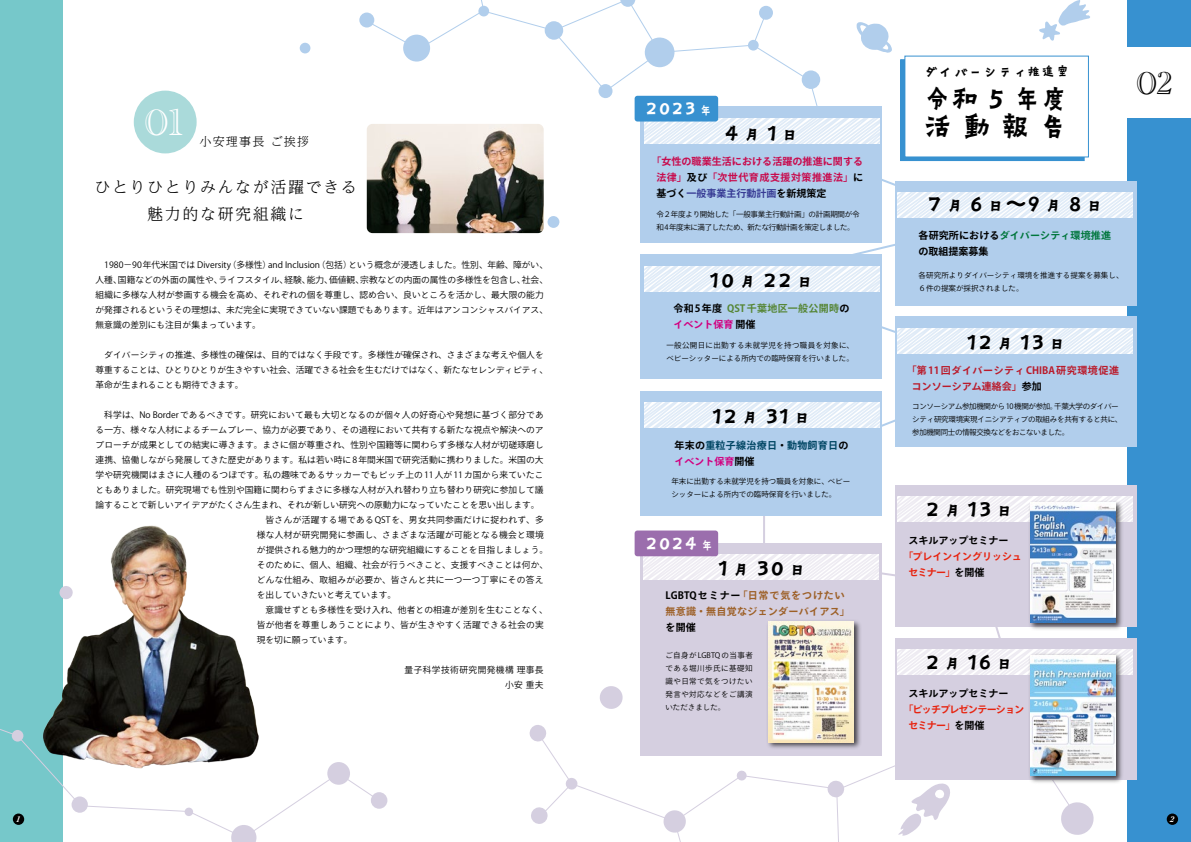
<style>
.page{position:relative;width:1191px;height:842px;background:#fff}
.page>*{position:absolute;margin:0;border:0;box-sizing:border-box;transform-origin:0 0}
.t1{font:38.3px "Academy Engraved Let Plain";color:#fff}
.t2{font:30px "AB tsubaki";color:#000}
.t3{font:28px "AB tsubaki";color:#000}
.t4{font:22px "AB tsubaki";color:#000}
.t5{font:18.8px "AB tsubaki";color:#fff}
.t6{font:300 16px/27px "UD Reimin Pr 6 N";letter-spacing:.1em;color:#000;text-align:center}
.t7{font:15px "AB tsubaki";color:#000}
.t8{font:300 12px "UD Reimin Pr 6 N";letter-spacing:.1em;color:#000}
.t9{font:700 10px/16px "Ryo Gothic Plus N";letter-spacing:.01em;color:#c80b4d;text-align:justify}
.t10{font:700 10px/16px "Ryo Gothic Plus N";color:#000}
.t11{font:700 10px/16px "Ryo Gothic Plus N";letter-spacing:.03em;color:#9d6027}
.t12{font:700 10px/16px "Ryo Gothic Plus N";letter-spacing:.055em;color:#ba1b2b}
.t13{font:700 10px/16px "Ryo Gothic Plus N";letter-spacing:.03em;color:#568636}
.t14{font:700 10px/16px "Ryo Gothic Plus N";letter-spacing:.03em;color:#004563}
.t15{font:700 10px/16px "Ryo Gothic Plus N";letter-spacing:-.075em;color:#e72410}
.t16{font:700 10px/16px "Ryo Gothic Plus N";letter-spacing:-.005em;color:#e72410}
.t17{font:8.7px/15px "Ryo Gothic Plus N";letter-spacing:.01em;color:#000}
.t18{font:8.7px "Ryo Gothic Plus N";letter-spacing:.035em;color:#000}
.t19{font:8.7px "Ryo Gothic Plus N";letter-spacing:.04em;color:#000}
.t20{font:8.7px/15px "Ryo Gothic Plus N";letter-spacing:.05em;color:#000;text-align:right}
.t21{font:italic 700 8.6px "Cochin";color:#fff}
.t22{font:7.5px/13.1px "Ryo Gothic Plus N";color:#000}
.t23{font:7.5px/13.1px "Ryo Gothic Plus N";letter-spacing:-.05em;color:#000}
.t24{font:7.5px/13.1px "Ryo Gothic Plus N";letter-spacing:-.03em;color:#000}
.s1{font-size:12.5px}
.s2{font-size:19px}
.s3{color:#000}
.s4{color:#373b94}
.s5{color:#d10080}
.s6{font-size:13px}
.s7{font-family:"Bokutoh Rera 5"}
.s8{color:#00763c}
</style>
<div class="page">
<div style="left:0;top:0;width:599px;height:842px;background:#76c8ca"></div>
<div style="left:595px;top:0;width:596px;height:842px;background:#3791d0"></div>
<div style="left:64px;top:0;width:1063px;height:842px;background:#fff"></div>
<svg style="left:853px;top:161px;width:104px;height:290px"></svg>
<svg style="left:547px;top:216px;width:12px;height:12px"></svg>
<div style="left:299px;top:43px;width:11px;height:11px;background:#b1ceec;border-radius:50%"></div>
<svg style="left:359px;top:12px;width:15px;height:16px"></svg>
<svg style="left:763px;top:474px;width:247px;height:194px"></svg>
<svg style="left:600px;top:686px;width:23px;height:23px"></svg>
<div style="left:371px;top:792px;width:16px;height:17px;background:#d5cfe0;border-radius:50%"></div>
<svg style="left:1056px;top:786px;width:38px;height:49px"></svg>
<svg style="left:1039px;top:0;width:51px;height:41px"></svg>
<svg style="left:529px;top:724px;width:421px;height:118px"></svg>
<svg style="left:12px;top:762px;width:368px;height:77px"></svg>
<svg style="left:231px;top:825px;width:26px;height:17px"></svg>
<img style="left:0;top:507px;width:314px;height:269px">
<div style="left:134px;top:91px;width:63px;height:62px;background:#aadada;border-radius:50%"></div>
<img style="left:367px;top:144px;width:176px;height:89px">
<div style="left:895px;top:181px;width:241px;height:124px;background:#b1ceec"></div>
<svg style="left:897px;top:192px;width:236px;height:26px;background:#eaf1f9"></svg>
<div style="left:641px;top:254px;width:241px;height:125px;background:#b1ceec"></div>
<svg style="left:644px;top:266px;width:235px;height:25px;background:#eaf1f9"></svg>
<div style="left:640px;top:391px;width:241px;height:125px;background:#b1ceec"></div>
<svg style="left:644px;top:402px;width:235px;height:26px;background:#eaf1f9"></svg>
<div style="left:641px;top:107px;width:241px;height:136px;background:#b1ceec"></div>
<svg style="left:364px;top:0;width:528px;height:144px"></svg>
<div style="left:895px;top:317px;width:241px;height:130px;background:#b1ceec"></div>
<svg style="left:897px;top:328px;width:236px;height:26px;background:#eaf1f9"></svg>
<div style="left:634px;top:96px;width:84px;height:26px;background:#3791d0;border-radius:3px"></div>
<div style="left:640px;top:543px;width:241px;height:212px;background:#d5cfe0"></div>
<svg style="left:643px;top:554px;width:235px;height:26px;background:#f3f1f6"></svg>
<div style="left:895px;top:485px;width:241px;height:141px;background:#d5cfe0"></div>
<svg style="left:897px;top:496px;width:236px;height:26px;background:#f3f2f6"></svg>
<div style="left:895px;top:638px;width:241px;height:141px;background:#d5cfe0"></div>
<svg style="left:897px;top:649px;width:236px;height:26px;background:#f3f2f6"></svg>
<div style="left:634px;top:530px;width:84px;height:26px;background:#9b6ead;border-radius:3px"></div>
<img style="left:767px;top:621px;width:94px;height:128px">
<img style="left:768px;top:622px;width:85px;height:120px">
<div style="left:900px;top:60px;width:184px;height:101px;background:#3791d0"></div>
<div style="left:905px;top:56px;width:183px;height:101px;background:#fff"></div>
<div style="left:904px;top:56px;width:185px;height:101px;border:1px solid #3791d0"></div>
<div style="left:1120px;top:47px;width:71px;height:71px;background:#fff"></div>
<img style="left:1026px;top:651px;width:99px;height:135px">
<img style="left:1030px;top:655px;width:85px;height:121px">
<img style="left:1026px;top:499px;width:99px;height:131px">
<img style="left:1030px;top:503px;width:85px;height:120px">
<div style="left:13px;top:813px;width:11px;height:12px;background:#000;border-radius:50%"></div>
<div style="left:1166px;top:813px;width:12px;height:12px;background:#000;border-radius:50%"></div>
<h1 class="t1" style="left:144px;top:93px;width:40px">01</h1>
<h3 class="t8" style="left:199px;top:132px;width:111px">小安理事長 ご挨拶</h3>
<h3 class="t6" style="left:94px;top:173px;width:264px">ひとりひとりみんなが活躍できる魅力的な研究組織に</h3>
<p class="t17" style="left:96px;top:258px;width:454px">　1980－90年代米国では Diversity（多様性）and Inclusion（包括）という概念が浸透しました。性別、年齢、障がい、人種、国籍などの外面の属性や、ライフスタイル、経験、能力、価値観、宗教などの内面の属性の多様性を包含し、社会、組織に多様な人材が参画する機会を高め、それぞれの個を尊重し、認め合い、良いところを活かし、最大限の能力が発揮されるというその理想は、未だ完全に実現できていない課題でもあります。近年はアンコンシャスバイアス、無意識の差別にも注目が集まっています。</p>
<p class="t17" style="left:96px;top:348px;width:454px">　ダイバーシティの推進、多様性の確保は、目的ではなく手段です。多様性が確保され、さまざまな考えや個人を尊重することは、ひとりひとりが生きやすい社会、活躍できる社会を生むだけではなく、新たなセレンディピティ、革命が生まれることも期待できます。</p>
<p class="t17" style="left:96px;top:408px;width:450px">　科学は、No Borderであるべきです。研究において最も大切となるのが個々人の好奇心や発想に基づく部分であ</p>
<p class="t17" style="left:96px;top:423px;width:449px">る一方、様々な人材によるチームプレー、協力が必要であり、その過程において共有する新たな視点や解決へのア</p>
<p class="t17" style="left:96px;top:438px;width:450px">プローチが成果としての結実に導きます。まさに個が尊重され、性別や国籍等に関わらず多様な人材が切磋琢磨し</p>
<p class="t17" style="left:96px;top:453px;width:449px">連携、協働しながら発展してきた歴史があります。私は若い時に8年間米国で研究活動に携わりました。米国の大</p>
<p class="t17" style="left:96px;top:468px;width:449px">学や研究機関はまさに人種のるつぼです。私の趣味であるサッカーでもピッチ上の11人が11カ国から来ていたこ</p>
<p class="t17" style="left:96px;top:483px;width:449px">ともありました。研究現場でも性別や国籍に関わらずまさに多様な人材が入れ替わり立ち替わり研究に参加して議</p>
<p class="t17" style="left:96px;top:498px;width:445px">論することで新しいアイデアがたくさん生まれ、それが新しい研究への原動力になっていたことを思い出します。</p>
<p class="t19" style="left:257px;top:515px;width:288px">　皆さんが活躍する場であるQSTを、男女共同参画だけに捉われず、多</p>
<p class="t18" style="left:257px;top:530px;width:288px">様な人材が研究開発に参画し、さまざまな活躍が可能となる機会と環境</p>
<p class="t17" style="left:257px;top:543px;width:293px">が提供される魅力的かつ理想的な研究組織にすることを目指しましょう。</p>
<p class="t17" style="left:257px;top:558px;width:293px">そのために、個人、組織、社会が行うべきこと、支援すべきことは何か、</p>
<p class="t18" style="left:257px;top:575px;width:288px">どんな仕組み、取組みが必要か、皆さんと共に一つ一つ丁寧にその答え</p>
<p class="t17" style="left:257px;top:588px;width:141px">を出していきたいと考えています。</p>
<p class="t17" style="left:257px;top:603px;width:292px">　意識せずとも多様性を受け入れ、他者との相違が差別を生むことなく、</p>
<p class="t18" style="left:257px;top:620px;width:288px">皆が他者を尊重しあうことにより、皆が生きやすく活躍できる社会の実</p>
<p class="t17" style="left:257px;top:633px;width:97px">現を切に願っています。</p>
<p class="t20" style="left:404px;top:663px;width:141px">量子科学技術研究開発機構 理事長小安 重夫</p>
<h3 class="t5" style="left:645px;top:98px;width:68px">2023 <span class="s1">年</span></h3>
<h3 class="t4" style="left:724px;top:120px;width:77px">4<span class="s2">月</span> 1<span class="s2">日</span></h3>
<p class="t9" style="left:656px;top:154px;width:208px;text-indent:-5px">「女性の職業生活における活躍の推進に関する法律」<span class="s3">及び</span>「次世代育成支援対策推進法」<span class="s3">に基づく</span><span class="s4">一般事業主行動計画</span><span class="s3">を新規策定</span></p>
<p class="t24" style="left:656px;top:208px;width:205px">令２年度より開始した「一般事業主行動計画」の計画期間が令和4年度末に満了したため、新たな行動計画を策定しました。</p>
<h3 class="t4" style="left:709px;top:268px;width:106px">10<span class="s2">月</span> 22<span class="s2">日</span></h3>
<p class="t13" style="left:673px;top:301px;width:178px"><span class="s3">令和5年度</span> QST千葉地区一般公開時<span class="s3">の</span><span class="s5">イベント保育</span> <span class="s3">開催</span></p>
<p class="t22" style="left:666px;top:339px;width:189px">一般公開日に出勤する未就学児を持つ職員を対象に、ベビーシッターによる所内での臨時保育を行いました。</p>
<h3 class="t4" style="left:711px;top:404px;width:101px">12<span class="s2">月</span> 31<span class="s2">日</span></h3>
<p class="t14" style="left:674px;top:437px;width:175px"><span class="s3">年末の</span>重粒子線治療日<span class="s3">・</span>動物飼育日<span class="s3">の</span><span class="s5">イベント保育</span><span class="s3">開催</span></p>
<p class="t22" style="left:671px;top:475px;width:180px">年末に出勤する未就学児を持つ職員を対象に、ベビーシッターによる所内での臨時保育を行いました。</p>
<h3 class="t5" style="left:645px;top:533px;width:70px">2024 <span class="s1">年</span></h3>
<h3 class="t4" style="left:717px;top:556px;width:90px">1<span class="s2">月</span> 30<span class="s2">日</span></h3>
<p class="t11" style="left:665px;top:588px;width:186px"><span class="s3">LGBTQセミナー</span> 「日常で気をつけたい無意識・無自覚なジェンダーバイアス」</p>
<p class="t10" style="left:665px;top:620px;width:31px">を開催</p>
<p class="t22" style="left:665px;top:649px;width:89px;text-align:justify">ご自身がLGBTQの当事者である堀川歩氏に基礎知識や日常で気をつけたい発言や対応などをご講演いただきました。</p>
<h3 class="t7" style="left:923px;top:63px;width:148px">ダイバーシティ<span class="s6">推進室</span></h3>
<h3 class="t3" style="left:923px;top:84px;width:148px">令和 5 年度</h3>
<h2 class="t2" style="left:923px;top:109px;width:148px">活動報告</h2>
<h3 class="t4" style="left:927px;top:192px;width:178px">7<span class="s2">月</span> 6<span class="s2">日</span><span class="s7">～</span>9<span class="s2">月</span> 8<span class="s2">日</span></h3>
<p class="t10" style="left:918px;top:228px;width:194px">各研究所における<span class="s8">ダイバーシティ環境推進</span>の取組提案募集</p>
<p class="t22" style="left:918px;top:269px;width:206px">各研究所よりダイバーシティ環境を推進する提案を募集し、<br>６件の提案が採択されました。</p>
<h3 class="t4" style="left:966px;top:330px;width:101px">12<span class="s2">月</span> 13<span class="s2">日</span></h3>
<p class="t12" style="left:912px;top:363px;width:208px;text-indent:-5px">「第11回ダイバーシティCHIBA研究環境促進コンソーシアム連絡会」<span class="s3">参加</span></p>
<p class="t23" style="left:912px;top:400px;width:212px">コンソーシアム参加機関から10機関が参加。千葉大学のダイバーシティ研究環境実現イニシアティブの取組みを共有すると共に、参加機関同士の情報交換などをおこないました。</p>
<h3 class="t4" style="left:925px;top:497px;width:90px">2<span class="s2">月</span> 13<span class="s2">日</span></h3>
<p class="t10" style="left:908px;top:533px;width:101px">スキルアップセミナー</p>
<p class="t16" style="left:908px;top:549px;width:115px;text-indent:-5px">「プレインイングリッシュセミナー」<span class="s3">を開催</span></p>
<h3 class="t4" style="left:925px;top:650px;width:90px">2<span class="s2">月</span> 16<span class="s2">日</span></h3>
<p class="t10" style="left:908px;top:686px;width:101px">スキルアップセミナー</p>
<p class="t15" style="left:908px;top:702px;width:118px;text-indent:-5px">「ピッチプレゼンテーションセミナー」<span class="s3">を開催</span></p>
<p class="t21" style="left:16px;top:813px;width:6px">1</p>
<p class="t21" style="left:1170px;top:813px;width:6px">2</p>
</div>
